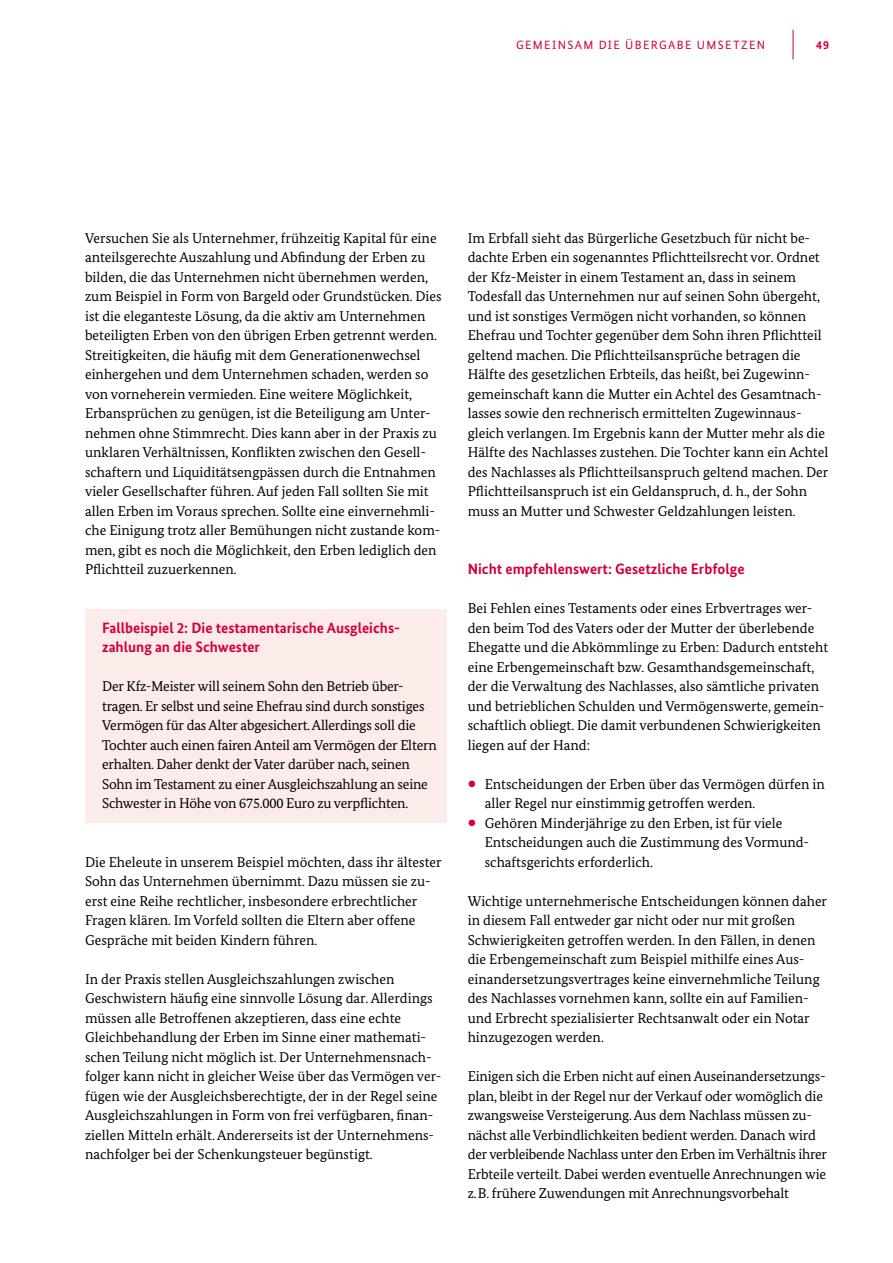
<style>
.page{position:relative;width:893px;height:1263px;background:#fff}
.page>*{position:absolute;margin:0;border:0;box-sizing:border-box;transform-origin:0 0}
.t1{font:700 15px/19.5px "Bundes Sans";color:#d3003a}
.t2{font:14.25px/19.5px "Bundes Serif";color:#000}
.t3{font:12px "Bundes Sans";letter-spacing:.11em;color:#d3003a}
.t4{font:700 12px "Bundes Sans";color:#d3003a}
.s1{color:#d3003a}
</style>
<div class="page">
<hr style="left:793px;top:30px;width:1px;height:30px;background:#d3003a">
<div style="left:85px;top:609px;width:361px;height:213px;background:#fbebe9"></div>
<p class="t3" style="left:516px;top:37px;width:251px">GEMEINSAM DIE ÜBERGABE UMSETZEN</p>
<p class="t4" style="left:816px;top:37px;width:15px">49</p>
<p class="t2" style="left:85px;top:228px;width:358px">Versuchen Sie als Unternehmer, frühzeitig Kapital für eine anteilsgerechte Auszahlung und Abfindung der Erben zu bilden, die das Unternehmen nicht übernehmen werden, zum Beispiel in Form von Bargeld oder Grundstücken. Dies ist die eleganteste Lösung, da die aktiv am Unternehmen beteiligten Erben von den übrigen Erben getrennt werden.<br>Streitigkeiten, die häufig mit dem Generationenwechsel einhergehen und dem Unternehmen schaden, werden so von vorneherein vermieden. Eine weitere Möglichkeit, Erbansprüchen zu genügen, ist die Beteiligung am Unter&shy;nehmen ohne Stimmrecht. Dies kann aber in der Praxis zu unklaren Verhältnissen, Konflikten zwischen den Gesell&shy;schaftern und Liquiditätsengpässen durch die Entnahmen vieler Gesellschafter führen. Auf jeden Fall sollten Sie mit allen Erben im Voraus sprechen. Sollte eine einvernehmli&shy;che Einigung trotz aller Bemühungen nicht zustande kom&shy;men, gibt es noch die Möglichkeit, den Erben lediglich den Pflichtteil zuzuerkennen.</p>
<h4 class="t1" style="left:102px;top:618px;width:298px">Fallbeispiel 2: Die testamentarische Ausgleichs&shy;zahlung an die Schwester</h4>
<p class="t2" style="left:102px;top:677px;width:336px">Der Kfz-Meister will seinem Sohn den Betrieb über&shy;tragen. Er selbst und seine Ehefrau sind durch sonstiges Vermögen für das Alter abgesichert. Allerdings soll die Tochter auch einen fairen Anteil am Vermögen der Eltern erhalten. Daher denkt der Vater darüber nach, seinen Sohn im Testament zu einer Ausgleichszahlung an seine Schwester in Höhe von 675.000 Euro zu verpflichten.</p>
<p class="t2" style="left:85px;top:852px;width:358px">Die Eheleute in unserem Beispiel möchten, dass ihr ältester Sohn das Unternehmen übernimmt. Dazu müssen sie zu&shy;erst eine Reihe rechtlicher, insbesondere erbrechtlicher Fragen klären. Im Vorfeld sollten die Eltern aber offene Gespräche mit beiden Kindern führen.</p>
<p class="t2" style="left:85px;top:969px;width:358px">In der Praxis stellen Ausgleichszahlungen zwischen Geschwistern häufig eine sinnvolle Lösung dar. Allerdings müssen alle Betroffenen akzeptieren, dass eine echte Gleichbehandlung der Erben im Sinne einer mathemati&shy;schen Teilung nicht möglich ist. Der Unternehmensnach&shy;folger kann nicht in gleicher Weise über das Vermögen ver&shy;fügen wie der Ausgleichsberechtigte, der in der Regel seine Ausgleichszahlungen in Form von frei verfügbaren, finan&shy;ziellen Mitteln erhält. Andererseits ist der Unternehmens&shy;nachfolger bei der Schenkungsteuer begünstigt.</p>
<p class="t2" style="left:468px;top:228px;width:362px">Im Erbfall sieht das Bürgerliche Gesetzbuch für nicht be&shy;dachte Erben ein sogenanntes Pflichtteilsrecht vor. Ordnet der Kfz-Meister in einem Testament an, dass in seinem Todesfall das Unternehmen nur auf seinen Sohn übergeht, und ist sonstiges Vermögen nicht vorhanden, so können Ehefrau und Tochter gegenüber dem Sohn ihren Pflichtteil geltend machen. Die Pflichtteilsansprüche betragen die Hälfte des gesetzlichen Erbteils, das heißt, bei Zugewinn&shy;gemeinschaft kann die Mutter ein Achtel des Gesamtnach&shy;lasses sowie den rechnerisch ermittelten Zugewinnaus&shy;gleich verlangen. Im Ergebnis kann der Mutter mehr als die Hälfte des Nachlasses zustehen. Die Tochter kann ein Achtel des Nachlasses als Pflichtteilsanspruch geltend machen. Der Pflichtteilsanspruch ist ein Geldanspruch, d. h., der Sohn muss an Mutter und Schwester Geldzahlungen leisten.</p>
<h4 class="t1" style="left:468px;top:559px;width:278px">Nicht empfehlenswert: Gesetzliche Erbfolge</h4>
<p class="t2" style="left:468px;top:599px;width:362px">Bei Fehlen eines Testaments oder eines Erbvertrages wer&shy;den beim Tod des Vaters oder der Mutter der überlebende Ehegatte und die Abkömmlinge zu Erben: Dadurch entsteht eine Erbengemeinschaft bzw. Gesamthandsgemeinschaft, der die Verwaltung des Nachlasses, also sämtliche privaten und betrieblichen Schulden und Vermögenswerte, gemein&shy;schaftlich obliegt. Die damit verbundenen Schwierigkeiten liegen auf der Hand:</p>
<p class="t2" style="left:485px;top:774px;width:342px;text-indent:-17px"><span class="s1">•</span> Entscheidungen der Erben über das Vermögen dürfen in aller Regel nur einstimmig getroffen werden.</p>
<p class="t2" style="left:485px;top:813px;width:324px;text-indent:-17px"><span class="s1">•</span> Gehören Minderjährige zu den Erben, ist für viele<br>Entscheidungen auch die Zustimmung des Vormund&shy;schaftsgerichts erforderlich.</p>
<p class="t2" style="left:468px;top:891px;width:361px">Wichtige unternehmerische Entscheidungen können daher in diesem Fall entweder gar nicht oder nur mit großen Schwierigkeiten getroffen werden. In den Fällen, in denen die Erbengemeinschaft zum Beispiel mithilfe eines Aus&shy;einandersetzungsvertrages keine einvernehmliche Teilung des Nachlasses vornehmen kann, sollte ein auf Familien&shy;und Erbrecht spezialisierter Rechtsanwalt oder ein Notar hinzugezogen werden.</p>
<p class="t2" style="left:468px;top:1067px;width:361px">Einigen sich die Erben nicht auf einen Auseinandersetzungs&shy;plan, bleibt in der Regel nur der Verkauf oder womöglich die zwangsweise Versteigerung. Aus dem Nachlass müssen zu&shy;nächst alle Verbindlichkeiten bedient werden. Danach wird der verbleibende Nachlass unter den Erben im Verhältnis ihrer Erbteile verteilt. Dabei werden eventuelle Anrechnungen wie z.B. frühere Zuwendungen mit Anrechnungsvorbehalt</p>
</div>
